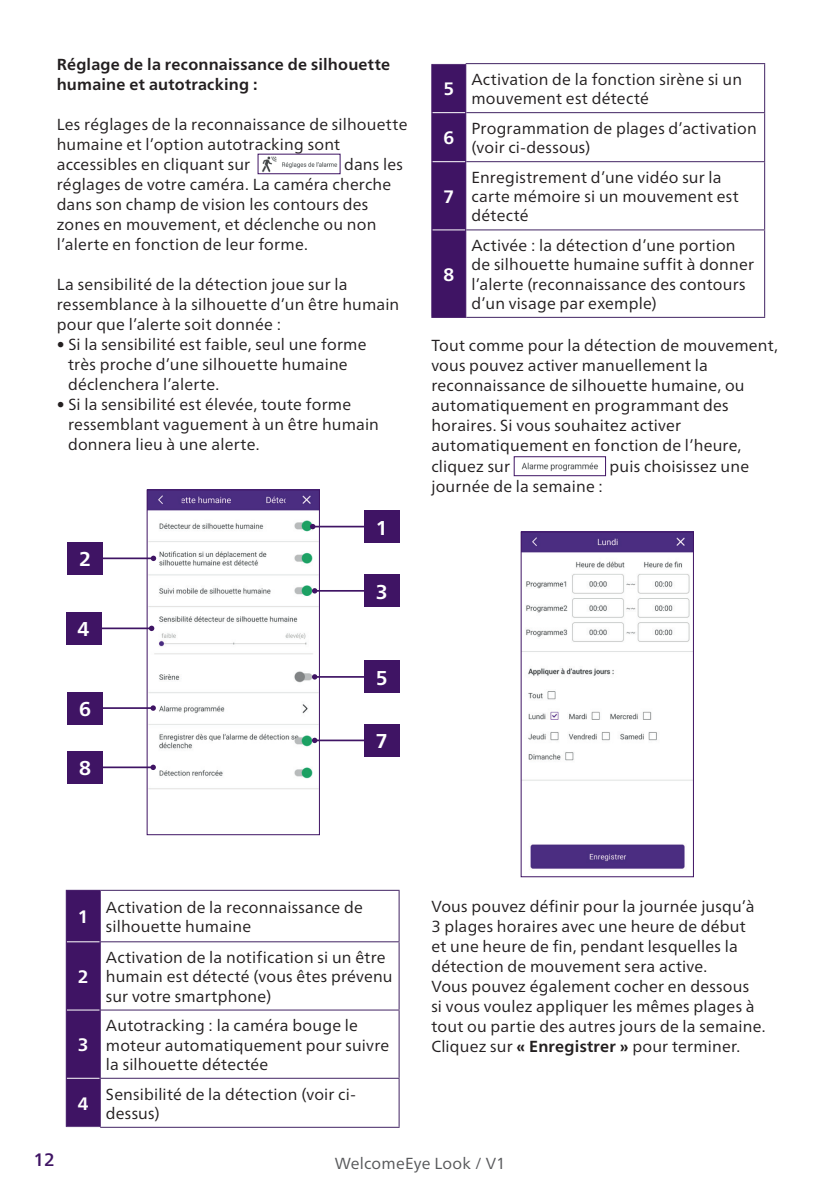
<style>
.page{position:relative;width:840px;height:1191px;background:#fff}
.page>*{position:absolute;margin:0;border:0;box-sizing:border-box;transform-origin:0 0}
.t1{font:700 20px "Frutiger Neue LT";color:#fff}
.t2{font:700 18px "Frutiger Neue LT";color:#fff}
.t3{font:500 18px "Frutiger Neue LT";color:#3f1464}
.t4{font:16px/20px "Frutiger Neue LT";letter-spacing:.015em;color:#231f20}
.t5{font:700 16px/20px "Frutiger Neue LT";letter-spacing:.015em;color:#231f20}
.t6{font:16px "Frutiger Neue LT";letter-spacing:.015em;color:#57585a}
.s1{font-weight:700}
</style>
<div class="page">
<img style="left:262px;top:156px;width:76px;height:16px">
<div style="left:258px;top:154px;width:82px;height:20px;border:1px solid #3f1464"></div>
<img style="left:149px;top:491px;width:168px;height:299px">
<div style="left:147px;top:489px;width:172px;height:346px;border:1px solid #3f1464"></div>
<hr style="left:312px;top:526px;width:57px;height:1px;background:#3f1464">
<svg style="left:310px;top:524px;width:5px;height:5px"></svg>
<div style="left:364px;top:510px;width:35px;height:33px;background:#3f1464"></div>
<hr style="left:314px;top:590px;width:55px;height:1px;background:#3f1464">
<svg style="left:312px;top:588px;width:5px;height:5px"></svg>
<div style="left:364px;top:574px;width:35px;height:33px;background:#3f1464"></div>
<hr style="left:314px;top:676px;width:55px;height:1px;background:#3f1464">
<svg style="left:312px;top:674px;width:5px;height:5px"></svg>
<div style="left:364px;top:660px;width:35px;height:33px;background:#3f1464"></div>
<hr style="left:314px;top:739px;width:55px;height:2px;background:#3f1464">
<svg style="left:312px;top:737px;width:5px;height:6px"></svg>
<div style="left:364px;top:724px;width:35px;height:32px;background:#3f1464"></div>
<hr style="left:88px;top:557px;width:65px;height:2px;background:#3f1464">
<svg style="left:151px;top:555px;width:5px;height:6px"></svg>
<div style="left:67px;top:542px;width:36px;height:32px;background:#3f1464"></div>
<hr style="left:87px;top:627px;width:64px;height:2px;background:#3f1464">
<svg style="left:149px;top:625px;width:5px;height:6px"></svg>
<div style="left:66px;top:612px;width:35px;height:32px;background:#3f1464"></div>
<hr style="left:88px;top:707px;width:65px;height:2px;background:#3f1464">
<svg style="left:150px;top:705px;width:6px;height:6px"></svg>
<div style="left:67px;top:692px;width:36px;height:32px;background:#3f1464"></div>
<hr style="left:88px;top:766px;width:65px;height:2px;background:#3f1464">
<svg style="left:150px;top:764px;width:6px;height:6px"></svg>
<div style="left:67px;top:751px;width:36px;height:32px;background:#3f1464"></div>
<div style="left:67px;top:890px;width:33px;height:236px;background:#3f1464"></div>
<hr style="left:67px;top:941px;width:33px;height:1px;background:#fff">
<hr style="left:67px;top:1009px;width:33px;height:1px;background:#fff">
<hr style="left:67px;top:1077px;width:33px;height:1px;background:#fff">
<hr style="left:66px;top:889px;width:35px;height:1px;background:#3f1464">
<hr style="left:66px;top:890px;width:1px;height:51px;background:#3f1464">
<hr style="left:100px;top:890px;width:1px;height:51px;background:#3f1464">
<hr style="left:66px;top:941px;width:1px;height:69px;background:#3f1464">
<hr style="left:100px;top:941px;width:1px;height:69px;background:#3f1464">
<hr style="left:66px;top:1010px;width:1px;height:68px;background:#3f1464">
<hr style="left:100px;top:1010px;width:1px;height:68px;background:#3f1464">
<hr style="left:66px;top:1078px;width:1px;height:48px;background:#3f1464">
<hr style="left:100px;top:1078px;width:1px;height:48px;background:#3f1464">
<hr style="left:101px;top:889px;width:298px;height:1px;background:#422463">
<hr style="left:398px;top:890px;width:1px;height:51px;background:#422463">
<hr style="left:101px;top:941px;width:298px;height:1px;background:#422463">
<hr style="left:398px;top:942px;width:1px;height:67px;background:#422463">
<hr style="left:101px;top:1009px;width:298px;height:1px;background:#422463">
<hr style="left:398px;top:1010px;width:1px;height:67px;background:#422463">
<hr style="left:101px;top:1077px;width:298px;height:1px;background:#422463">
<hr style="left:398px;top:1078px;width:1px;height:48px;background:#422463">
<hr style="left:100px;top:1126px;width:299px;height:1px;background:#422463">
<div style="left:432px;top:64px;width:33px;height:253px;background:#3f1464"></div>
<hr style="left:432px;top:112px;width:33px;height:1px;background:#fff">
<hr style="left:432px;top:161px;width:33px;height:1px;background:#fff">
<hr style="left:432px;top:229px;width:33px;height:1px;background:#fff">
<hr style="left:431px;top:64px;width:1px;height:49px;background:#3f1464">
<hr style="left:465px;top:64px;width:1px;height:49px;background:#3f1464">
<hr style="left:431px;top:113px;width:1px;height:49px;background:#3f1464">
<hr style="left:465px;top:113px;width:1px;height:49px;background:#3f1464">
<hr style="left:431px;top:162px;width:1px;height:68px;background:#3f1464">
<hr style="left:465px;top:162px;width:1px;height:68px;background:#3f1464">
<hr style="left:431px;top:230px;width:1px;height:87px;background:#3f1464">
<hr style="left:465px;top:230px;width:1px;height:87px;background:#3f1464">
<hr style="left:431px;top:317px;width:35px;height:1px;background:#3f1464">
<hr style="left:465px;top:63px;width:299px;height:1px;background:#422463">
<hr style="left:763px;top:64px;width:1px;height:48px;background:#422463">
<hr style="left:466px;top:112px;width:298px;height:1px;background:#422463">
<hr style="left:763px;top:113px;width:1px;height:48px;background:#422463">
<hr style="left:466px;top:161px;width:298px;height:1px;background:#422463">
<hr style="left:763px;top:162px;width:1px;height:67px;background:#422463">
<hr style="left:466px;top:229px;width:298px;height:1px;background:#422463">
<hr style="left:763px;top:230px;width:1px;height:87px;background:#422463">
<hr style="left:466px;top:317px;width:298px;height:1px;background:#422463">
<img style="left:521px;top:462px;width:77px;height:10px">
<div style="left:513px;top:456px;width:92px;height:20px;border:1px solid #3f1464"></div>
<img style="left:522px;top:534px;width:169px;height:335px">
<div style="left:520px;top:532px;width:173px;height:345px;border:1px solid #3f1464"></div>
<p class="t5" style="left:57px;top:54px;width:335px">Réglage de la reconnaissance de silhouette humaine et autotracking :</p>
<p class="t4" style="left:57px;top:114px;width:352px">Les réglages de la reconnaissance de silhouette humaine et l’option autotracking sont accessibles en cliquant sur</p>
<p class="t4" style="left:57px;top:154px;width:347px;text-indent:287px">dans les réglages de votre caméra. La caméra cherche dans son champ de vision les contours des zones en mouvement, et déclenche ou non l’alerte en fonction de leur forme.</p>
<p class="t4" style="left:57px;top:274px;width:344px">La sensibilité de la détection joue sur la ressemblance à la silhouette d’un être humain pour que l’alerte soit donnée :</p>
<p class="t4" style="left:68px;top:334px;width:300px;text-indent:-11px">• Si la sensibilité est faible, seul une forme très proche d’une silhouette humaine déclenchera l’alerte.</p>
<p class="t4" style="left:68px;top:394px;width:312px;text-indent:-11px">• Si la sensibilité est élevée, toute forme ressemblant vaguement à un être humain donnera lieu à une alerte.</p>
<p class="t1" style="left:79px;top:547px;width:13px">2</p>
<p class="t1" style="left:78px;top:617px;width:13px">4</p>
<p class="t1" style="left:79px;top:697px;width:13px">6</p>
<p class="t1" style="left:79px;top:756px;width:13px">8</p>
<p class="t1" style="left:375px;top:516px;width:13px">1</p>
<p class="t1" style="left:375px;top:580px;width:13px">3</p>
<p class="t1" style="left:375px;top:666px;width:13px">5</p>
<p class="t1" style="left:375px;top:729px;width:13px">7</p>
<p class="t2" style="left:443px;top:78px;width:12px">5</p>
<p class="t4" style="left:471px;top:70px;width:272px;line-height:19.2px">Activation de la fonction sirène si un mouvement est détecté</p>
<p class="t2" style="left:443px;top:127px;width:12px">6</p>
<p class="t4" style="left:471px;top:119px;width:287px;line-height:19.2px">Programmation de plages d’activation (voir ci-dessous)</p>
<p class="t2" style="left:443px;top:186px;width:12px">7</p>
<p class="t4" style="left:471px;top:168px;width:269px;line-height:19.2px">Enregistrement d’une vidéo sur la carte mémoire si un mouvement est détecté</p>
<p class="t4" style="left:471px;top:236px;width:284px;line-height:19.2px">Activée : la détection d’une portion de silhouette humaine suffit à donner l’alerte (reconnaissance des contours d’un visage par exemple)</p>
<p class="t4" style="left:431px;top:336px;width:348px">Tout comme pour la détection de mouvement, vous pouvez activer manuellement la reconnaissance de silhouette humaine, ou automatiquement en programmant des horaires. Si vous souhaitez activer automatiquement en fonction de l’heure, cliquez sur</p>
<p class="t2" style="left:443px;top:264px;width:12px">8</p>
<p class="t4" style="left:609px;top:456px;width:141px">puis choisissez une</p>
<p class="t4" style="left:431px;top:476px;width:173px">journée de la semaine :</p>
<p class="t2" style="left:78px;top:906px;width:12px">1</p>
<p class="t4" style="left:106px;top:897px;width:258px;line-height:19.2px">Activation de la reconnaissance de silhouette humaine</p>
<p class="t2" style="left:78px;top:966px;width:12px">2</p>
<p class="t4" style="left:106px;top:947px;width:288px;line-height:19.2px">Activation de la notification si un être humain est détecté (vous êtes prévenu sur votre smartphone)</p>
<p class="t2" style="left:78px;top:1034px;width:12px">3</p>
<p class="t4" style="left:106px;top:1016px;width:285px;line-height:19.2px">Autotracking : la caméra bouge le moteur automatiquement pour suivre la silhouette détectée</p>
<p class="t2" style="left:78px;top:1093px;width:12px">4</p>
<p class="t4" style="left:106px;top:1084px;width:251px;line-height:19.2px">Sensibilité de la détection (voir ci&shy;dessus)</p>
<p class="t4" style="left:431px;top:896px;width:335px">Vous pouvez définir pour la journée jusqu’à 3 plages horaires avec une heure de début<br>et une heure de fin, pendant lesquelles la détection de mouvement sera active.<br>Vous pouvez également cocher en dessous<br>si vous voulez appliquer les mêmes plages à tout ou partie des autres jours de la semaine.<br>Cliquez sur <span class="s1">« Enregistrer »</span> pour terminer.</p>
<p class="t3" style="left:34px;top:1149px;width:23px">12</p>
<p class="t6" style="left:334px;top:1153px;width:172px">WelcomeEye Look / V1</p>
</div>
